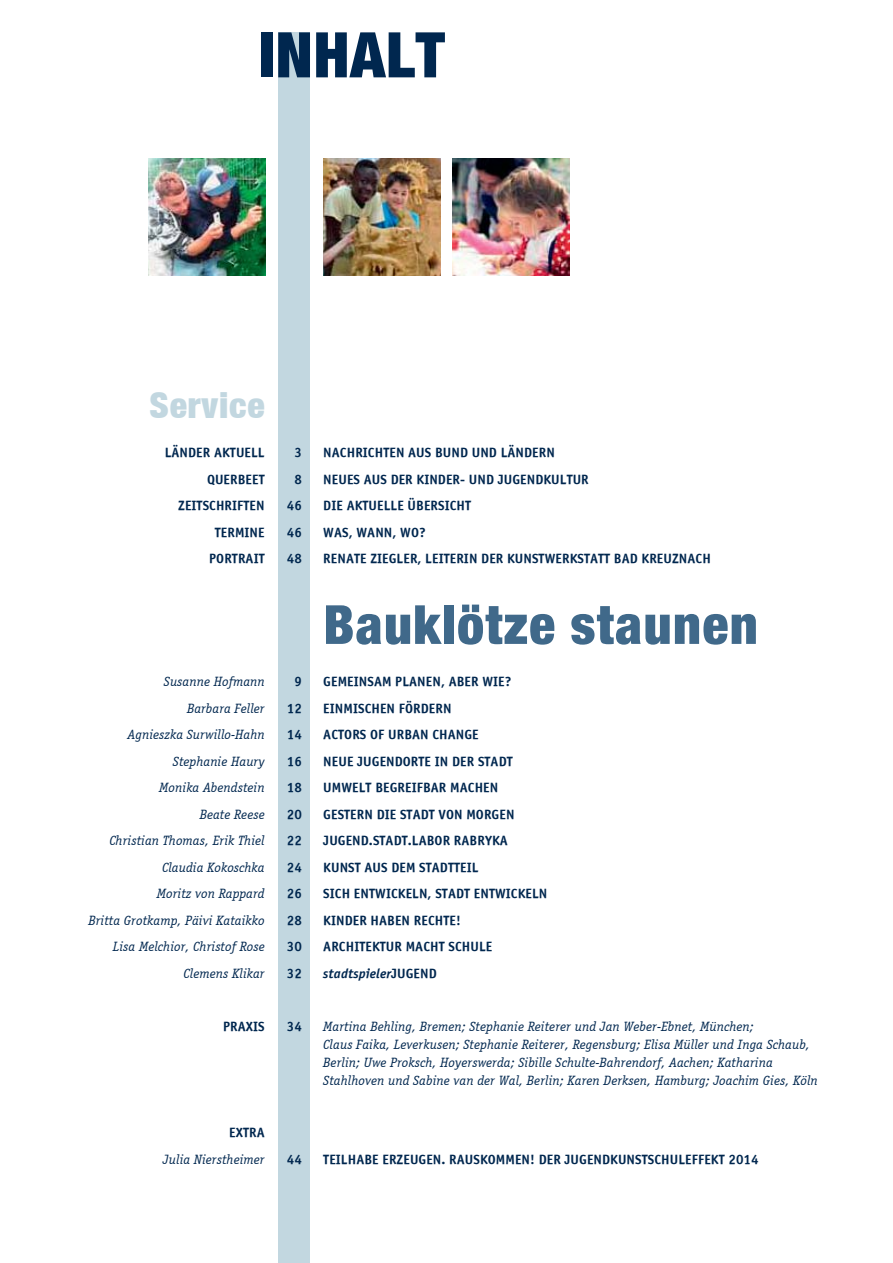
<style>
.page{position:relative;width:893px;height:1263px;background:#fff}
.page>*{position:absolute;margin:0;border:0;box-sizing:border-box;transform-origin:0 0}
.t1{font:63px "Helve Neue Cond Poster Normal";letter-spacing:.01em;color:#00274f}
.t2{font:54px "Helve Neue Cond Poster Normal";letter-spacing:.025em;color:#40698a}
.t3{font:36px "Helve Neue Cond Poster Normal";letter-spacing:.025em;color:#c2d7e0}
.t4{font:700 13.5px "Officina Ans";letter-spacing:.005em;color:#00274f}
.t5{font:italic 13.5px/18px "Officina Serif";letter-spacing:.005em;color:#00274f}
.t6{font:italic 700 13.5px "Officina Ans";letter-spacing:.005em;color:#00274f}
.s1{font-style:normal}
</style>
<div class="page">
<div style="left:278px;top:32px;width:32px;height:1231px;background:#c2d7e0"></div>
<img style="left:149px;top:159px;width:117px;height:117px">
<img style="left:453px;top:159px;width:117px;height:117px">
<img style="left:323px;top:159px;width:117px;height:117px">
<h1 class="t1" style="left:258px;top:16px;width:188px">INHALT</h1>
<h3 class="t3" style="left:149px;top:383px;width:117px">Service</h3>
<p class="t4" style="left:165px;top:444px;width:101px">LÄNDER AKTUELL</p>
<p class="t4" style="left:294px;top:444px;width:9px">3</p>
<p class="t4" style="left:323px;top:444px;width:233px">NACHRICHTEN AUS BUND UND LÄNDERN</p>
<p class="t4" style="left:207px;top:471px;width:59px">QUERBEET</p>
<p class="t4" style="left:294px;top:471px;width:9px">8</p>
<p class="t4" style="left:323px;top:471px;width:267px">NEUES AUS DER KINDER- UND JUGENDKULTUR</p>
<p class="t4" style="left:178px;top:497px;width:88px">ZEITSCHRIFTEN</p>
<p class="t4" style="left:287px;top:497px;width:17px">46</p>
<p class="t4" style="left:323px;top:497px;width:149px">DIE AKTUELLE ÜBERSICHT</p>
<p class="t4" style="left:215px;top:524px;width:51px">TERMINE</p>
<p class="t4" style="left:287px;top:524px;width:17px">46</p>
<p class="t4" style="left:323px;top:524px;width:104px">WAS, WANN, WO?</p>
<p class="t4" style="left:209px;top:550px;width:57px">PORTRAIT</p>
<p class="t4" style="left:287px;top:550px;width:17px">48</p>
<p class="t4" style="left:323px;top:550px;width:389px">RENATE ZIEGLER, LEITERIN DER KUNSTWERKSTATT BAD KREUZNACH</p>
<h2 class="t2" style="left:323px;top:591px;width:436px">Bauklötze staunen</h2>
<p class="t5" style="left:164px;top:673px;width:102px">Susanne Hofmann</p>
<p class="t4" style="left:294px;top:673px;width:9px">9</p>
<p class="t4" style="left:323px;top:673px;width:190px">GEMEINSAM PLANEN, ABER WIE?</p>
<p class="t5" style="left:187px;top:699px;width:79px">Barbara Feller</p>
<p class="t4" style="left:287px;top:700px;width:17px">12</p>
<p class="t4" style="left:323px;top:700px;width:130px">EINMISCHEN FÖRDERN</p>
<p class="t5" style="left:128px;top:726px;width:139px">Agnieszka Surwillo-Hahn</p>
<p class="t4" style="left:287px;top:726px;width:17px">14</p>
<p class="t4" style="left:323px;top:726px;width:157px">ACTORS OF URBAN CHANGE</p>
<p class="t5" style="left:173px;top:752px;width:93px">Stephanie Haury</p>
<p class="t4" style="left:287px;top:753px;width:17px">16</p>
<p class="t4" style="left:323px;top:753px;width:191px">NEUE JUGENDORTE IN DER STADT</p>
<p class="t5" style="left:159px;top:779px;width:107px">Monika Abendstein</p>
<p class="t4" style="left:287px;top:779px;width:17px">18</p>
<p class="t4" style="left:323px;top:779px;width:176px">UMWELT BEGREIFBAR MACHEN</p>
<p class="t5" style="left:200px;top:805px;width:66px">Beate Reese</p>
<p class="t4" style="left:287px;top:806px;width:17px">20</p>
<p class="t4" style="left:323px;top:806px;width:193px">GESTERN DIE STADT VON MORGEN</p>
<p class="t5" style="left:109px;top:832px;width:157px">Christian Thomas, Erik Thiel</p>
<p class="t4" style="left:287px;top:832px;width:17px">22</p>
<p class="t4" style="left:323px;top:832px;width:186px">JUGEND.STADT.LABOR RABRYKA</p>
<p class="t5" style="left:162px;top:858px;width:104px">Claudia Kokoschka</p>
<p class="t4" style="left:287px;top:859px;width:17px">24</p>
<p class="t4" style="left:323px;top:859px;width:157px">KUNST AUS DEM STADTTEIL</p>
<p class="t5" style="left:157px;top:885px;width:109px">Moritz von Rappard</p>
<p class="t4" style="left:287px;top:885px;width:17px">26</p>
<p class="t4" style="left:323px;top:885px;width:226px">SICH ENTWICKELN, STADT ENTWICKELN</p>
<p class="t5" style="left:88px;top:911px;width:178px">Britta Grotkamp, Päivi Kataikko</p>
<p class="t4" style="left:287px;top:912px;width:17px">28</p>
<p class="t4" style="left:323px;top:912px;width:139px">KINDER HABEN RECHTE!</p>
<p class="t5" style="left:113px;top:938px;width:153px">Lisa Melchior, Christof Rose</p>
<p class="t4" style="left:287px;top:938px;width:17px">30</p>
<p class="t4" style="left:323px;top:938px;width:170px">ARCHITEKTUR MACHT SCHULE</p>
<p class="t5" style="left:183px;top:964px;width:83px">Clemens Klikar</p>
<p class="t4" style="left:287px;top:965px;width:17px">32</p>
<p class="t6" style="left:323px;top:965px;width:115px">stadtspieler<span class="s1">JUGEND</span></p>
<p class="t4" style="left:223px;top:1018px;width:43px">PRAXIS</p>
<p class="t4" style="left:287px;top:1018px;width:17px">34</p>
<p class="t5" style="left:323px;top:1017px;width:496px">Martina Behling, Bremen; Stephanie Reiterer und Jan Weber-Ebnet, München;<br>Claus Faika, Leverkusen; Stephanie Reiterer, Regensburg; Elisa Müller und Inga Schaub, Berlin; Uwe Proksch, Hoyerswerda; Sibille Schulte-Bahrendorf, Aachen; Katharina Stahlhoven und Sabine van der Wal, Berlin; Karen Derksen, Hamburg; Joachim Gies, Köln</p>
<p class="t4" style="left:229px;top:1124px;width:37px">EXTRA</p>
<p class="t5" style="left:163px;top:1150px;width:103px">Julia Nierstheimer</p>
<p class="t4" style="left:287px;top:1151px;width:17px">44</p>
<p class="t4" style="left:323px;top:1151px;width:437px">TEILHABE ERZEUGEN. RAUSKOMMEN! DER JUGENDKUNSTSCHULEFFEKT 2014</p>
</div>
